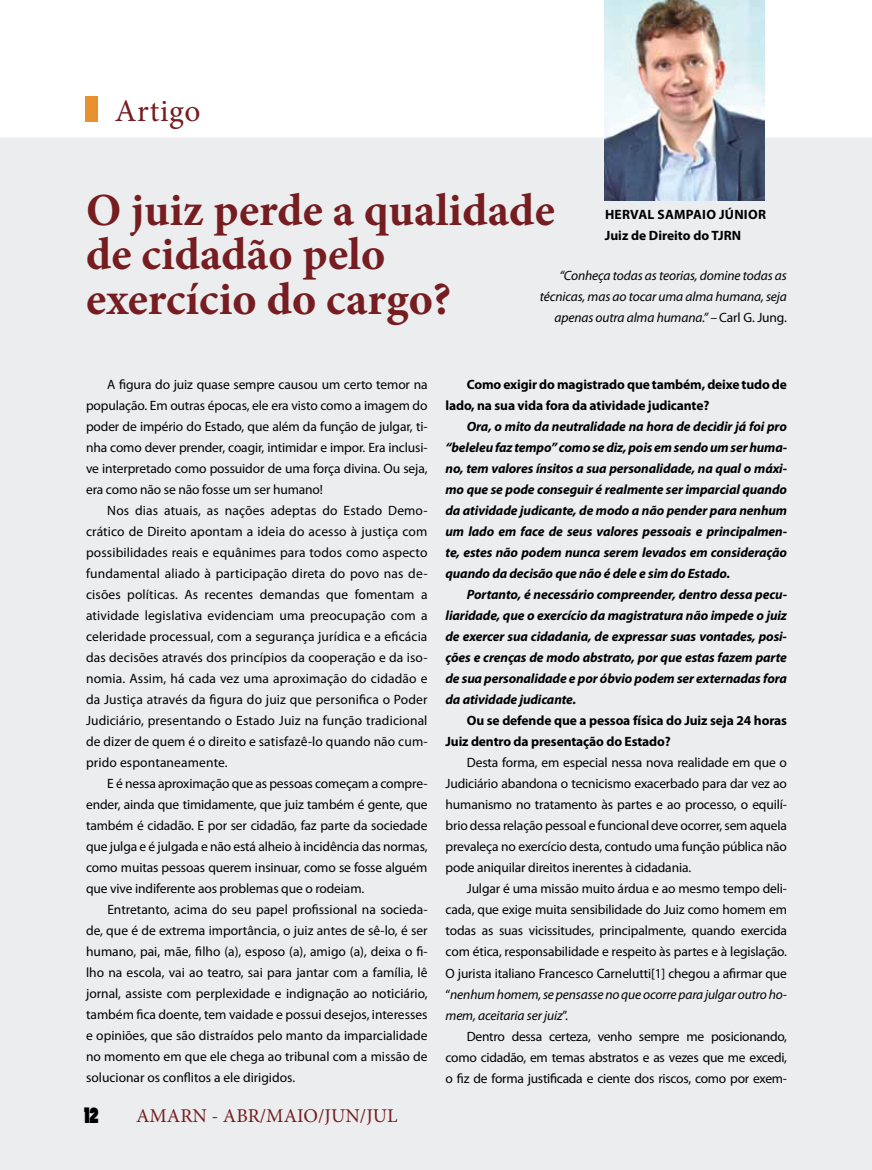
<style>
.page{position:relative;width:872px;height:1170px;background:#fff}
.page>*{position:absolute;margin:0;border:0;box-sizing:border-box;transform-origin:0 0}
.t1{font:700 46.05px/44.5px "Minion Pro";color:#751d20}
.t2{font:31.5px "Minion Pro";letter-spacing:.02em;color:#751d20}
.t3{font:21px "Poplar Std";color:#000}
.t4{font:19.5px "Minion Pro";color:#751d20}
.t5{font:13.5px/21px "Myriad Pro";letter-spacing:-.01em;color:#000;text-align:justify}
.t6{font:italic 700 13.5px/21px "Myriad Pro";letter-spacing:-.01em;color:#000;text-align:justify}
.t7{font:700 13.5px/21px "Myriad Pro";letter-spacing:-.01em;color:#000}
.t8{font:italic 13.5px/21px "Myriad Pro";letter-spacing:-.01em;color:#000;text-align:right}
.s1{font-style:normal}
.s2{font-style:italic}
</style>
<div class="page">
<div style="left:85px;top:96px;width:12px;height:26px;background:#e7912e"></div>
<div style="left:0;top:136px;width:872px;height:1033px;background:#ecedef"></div>
<img style="left:605px;top:0;width:159px;height:200px">
<h2 class="t2" style="left:115px;top:90px;width:87px">Artigo</h2>
<h1 class="t1" style="left:86px;top:187px;width:470px">O juiz perde a qualidade de cidadão pelo exercício do cargo?</h1>
<p class="t7" style="left:605px;top:203px;width:139px;text-align:right">Júnior<br>Juiz de Direito do TJRN</p>
<p class="t7" style="left:605px;top:203px;width:19px">Herval</p>
<p class="t7" style="left:657px;top:203px;width:17px">Sampaio</p>
<p class="t8" style="left:540px;top:265px;width:248px">“Conheça todas as teorias, domine todas as técnicas, mas ao tocar uma alma humana, seja apenas outra alma humana.” – <span class="s1">Carl G. Jung.</span></p>
<p class="t5" style="left:86px;top:373px;width:343px;text-indent:21px">A figura do juiz quase sempre causou um certo temor na população. Em outras épocas, ele era visto como a imagem do poder de império do Estado, que além da função de julgar, ti&shy;nha como dever prender, coagir, intimidar e impor. Era inclusi&shy;ve interpretado como possuidor de uma força divina. Ou seja, era como não se não fosse um ser humano!</p>
<p class="t5" style="left:86px;top:499px;width:343px;text-indent:21px">Nos dias atuais, as nações adeptas do Estado Demo&shy;crático de Direito apontam a ideia do acesso à justiça com possibilidades reais e equânimes para todos como aspecto fundamental aliado à participação direta do povo nas de&shy;cisões políticas. As recentes demandas que fomentam a atividade legislativa evidenciam uma preocupação com a celeridade processual, com a segurança jurídica e a eficácia das decisões através dos princípios da cooperação e da iso&shy;nomia. Assim, há cada vez uma aproximação do cidadão e da Justiça através da figura do juiz que personifica o Poder Judiciário, presentando o Estado Juiz na função tradicional de dizer de quem é o direito e satisfazê-lo quando não cum&shy;prido espontaneamente.</p>
<p class="t5" style="left:86px;top:772px;width:343px;text-indent:21px">E é nessa aproximação que as pessoas começam a compre&shy;ender, ainda que timidamente, que juiz também é gente, que também é cidadão. E por ser cidadão, faz parte da sociedade que julga e é julgada e não está alheio à incidência das normas, como muitas pessoas querem insinuar, como se fosse alguém que vive indiferente aos problemas que o rodeiam.</p>
<p class="t5" style="left:86px;top:898px;width:343px;text-indent:21px">Entretanto, acima do seu papel profissional na socieda&shy;de, que é de extrema importância, o juiz antes de sê-lo, é ser humano, pai, mãe, filho (a), esposo (a), amigo (a), deixa o fi&shy;lho na escola, vai ao teatro, sai para jantar com a família, lê jornal, assiste com perplexidade e indignação ao noticiário, também fica doente, tem vaidade e possui desejos, interesses e opiniões, que são distraídos pelo manto da imparcialidade no momento em que ele chega ao tribunal com a missão de solucionar os conflitos a ele dirigidos.</p>
<h3 class="t3" style="left:84px;top:1103px;width:16px">12</h3>
<h3 class="t4" style="left:136px;top:1103px;width:263px">AMARN - ABR/MAIO/JUN/JUL</h3>
<p class="t7" style="left:445px;top:373px;width:343px;text-indent:21px">Como exigir do magistrado que também, deixe tudo de lado, na sua vida fora da atividade judicante?</p>
<p class="t6" style="left:445px;top:415px;width:343px;text-indent:21px">Ora, o mito da neutralidade na hora de decidir já foi pro “beleleu faz tempo” como se diz, pois em sendo um ser huma&shy;no, tem valores ínsitos a sua personalidade, na qual o máxi&shy;mo que se pode conseguir é realmente ser imparcial quando da atividade judicante, de modo a não pender para nenhum um lado em face de seus valores pessoais e principalmen&shy;te, estes não podem nunca serem levados em consideração quando da decisão que não é dele e sim do Estado.</p>
<p class="t6" style="left:445px;top:583px;width:343px;text-indent:21px">Portanto, é necessário compreender, dentro dessa pecu&shy;liaridade, que o exercício da magistratura não impede o juiz de exercer sua cidadania, de expressar suas vontades, posi&shy;ções e crenças de modo abstrato, por que estas fazem parte de sua personalidade e por óbvio podem ser externadas fora da atividade judicante.</p>
<p class="t7" style="left:445px;top:709px;width:343px;text-indent:21px">Ou se defende que a pessoa física do Juiz seja 24 horas<br>Juiz dentro da presentação do Estado?</p>
<p class="t5" style="left:445px;top:752px;width:343px;text-indent:21px">Desta forma, em especial nessa nova realidade em que o Judiciário abandona o tecnicismo exacerbado para dar vez ao humanismo no tratamento às partes e ao processo, o equilí&shy;brio dessa relação pessoal e funcional deve ocorrer, sem aquela prevaleça no exercício desta, contudo uma função pública não pode aniquilar direitos inerentes à cidadania.</p>
<p class="t5" style="left:445px;top:878px;width:343px;text-indent:21px">Julgar é uma missão muito árdua e ao mesmo tempo deli&shy;cada, que exige muita sensibilidade do Juiz como homem em todas as suas vicissitudes, principalmente, quando exercida com ética, responsabilidade e respeito às partes e à legislação.<br>O jurista italiano Francesco Carnelutti[1] chegou a afirmar que “<span class="s2">nenhum homem, se pensasse no que ocorre para julgar outro ho&shy;mem, aceitaria ser juiz</span>”.</p>
<p class="t5" style="left:445px;top:1025px;width:343px;text-indent:21px">Dentro dessa certeza, venho sempre me posicionando, como cidadão, em temas abstratos e as vezes que me excedi, o fiz de forma justificada e ciente dos riscos, como por exem-</p>
</div>
